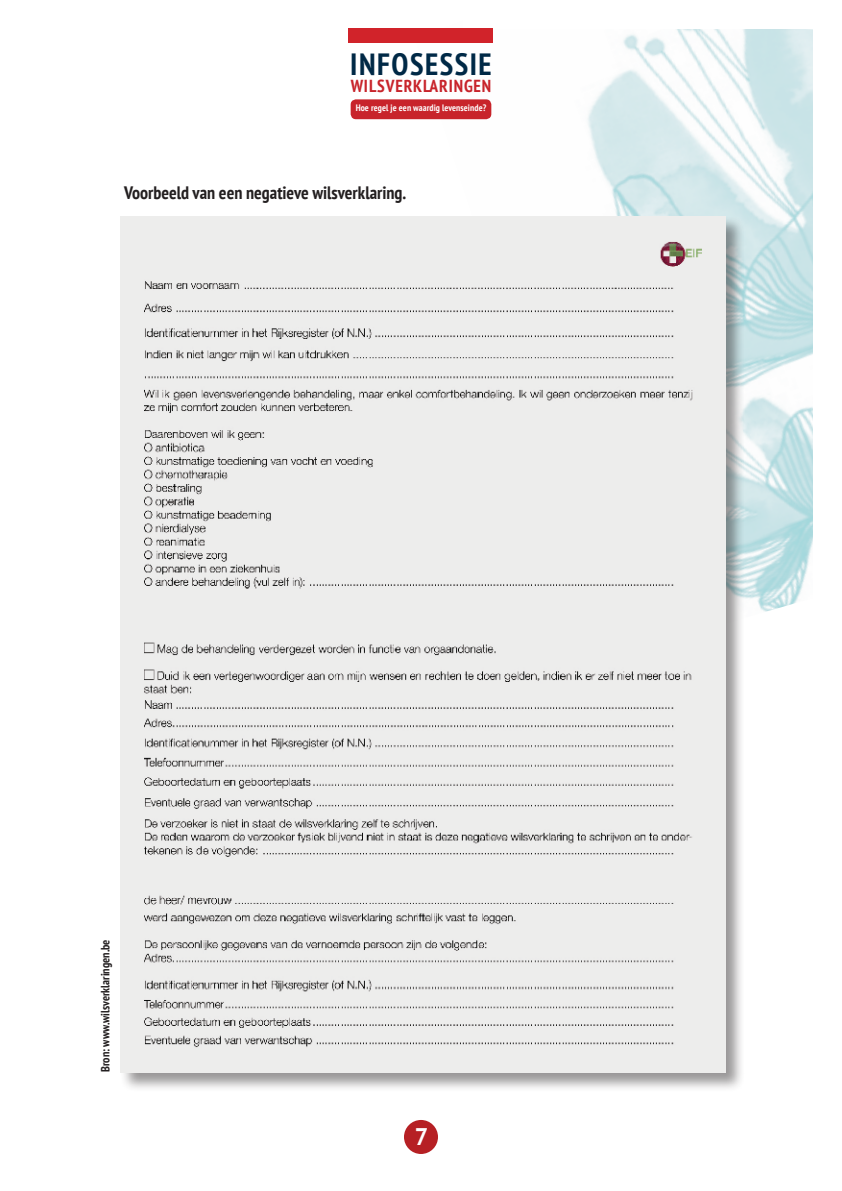
<style>
.page{position:relative;width:842px;height:1191px;background:#fff}
.page>*{position:absolute;margin:0;border:0;box-sizing:border-box;transform-origin:0 0}
.t1{font:700 condensed 30.6px "PT Sans";letter-spacing:.05em;color:#002946}
.t2{font:700 24px "PT Sans";color:#fff}
.Body{font:700 condensed 18px "PT Sans";color:#231f20}
.t3{font:700 condensed 17.4px "PT Sans";letter-spacing:.05em;color:#c8242b}
.Body-2{font:700 condensed 12px "PT Sans";color:#231f20}
.t4{font:700 condensed 9.4px "PT Sans";letter-spacing:.01em;color:#fff}
</style>
<div class="page">
<img style="left:405px;top:29px;width:408px;height:583px">
<div style="left:351px;top:99px;width:140px;height:20px;background:#c8242b;border-radius:5px"></div>
<div style="left:349px;top:28px;width:144px;height:15px;background:#d1232a"></div>
<div style="left:404px;top:1120px;width:34px;height:34px;background:#b62024;border-radius:50%"></div>
<div style="left:120px;top:216px;width:625px;height:876px;background:#231f20;opacity:.46"></div>
<img style="left:121px;top:217px;width:605px;height:855px">
<p class="t1" style="left:350px;top:43px;width:143px">INFOSESSIE</p>
<p class="t3" style="left:351px;top:74px;width:142px">WILSVERKLARINGEN</p>
<p class="t4" style="left:356px;top:102px;width:132px">Hoe regel je een waardig levenseinde?</p>
<p class="Body" style="left:124px;top:181px;width:283px">Voorbeeld van een negatieve wilsverklaring.</p>
<p class="Body-2" style="left:97px;top:1072px;width:134px;rotate:-90deg">Bron: www.wilsverklaringen.be</p>
<p class="t2" style="left:415px;top:1120px;width:15px">7</p>
</div>
